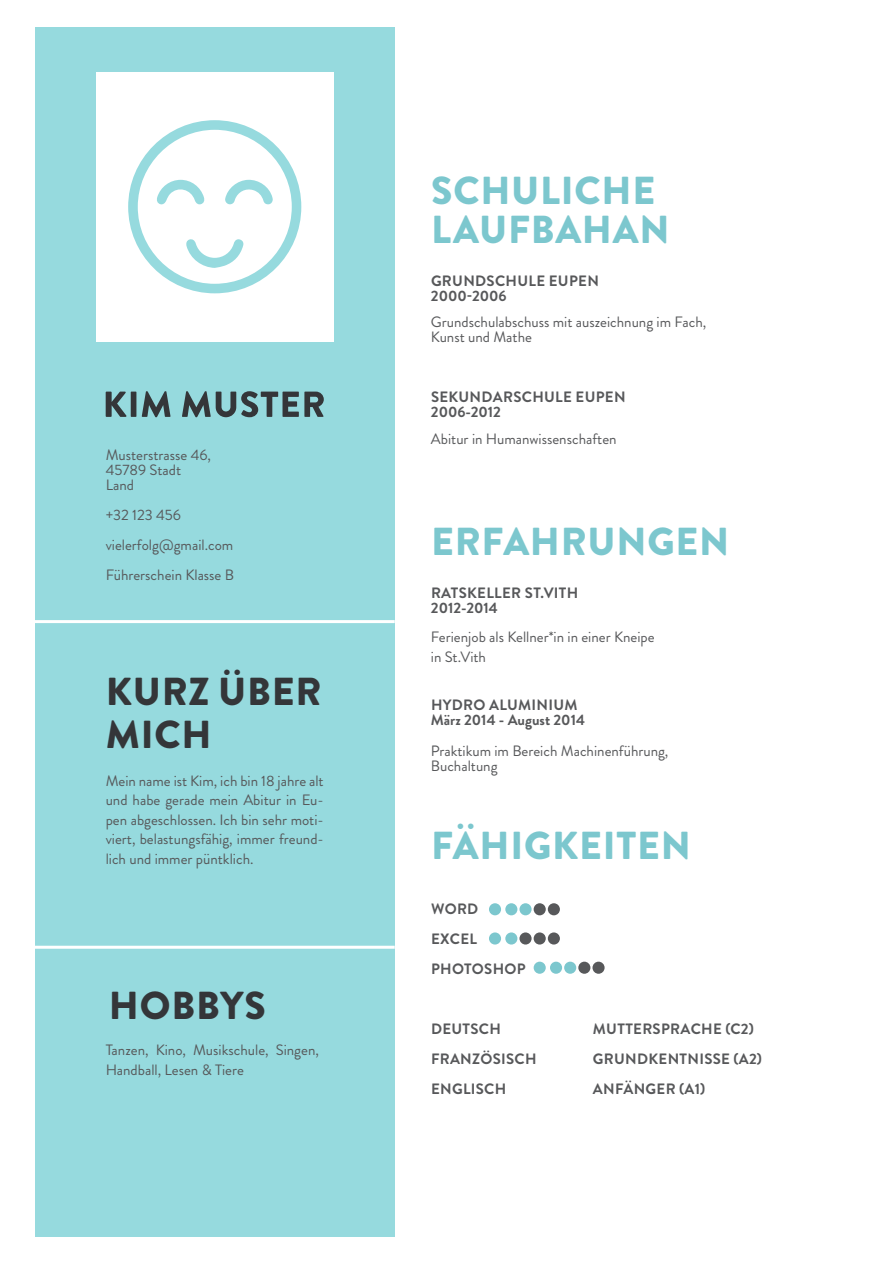
<style>
.page{position:relative;width:893px;height:1263px;background:#fff}
.page>*{position:absolute;margin:0;border:0;box-sizing:border-box;transform-origin:0 0}
.t1{font:900 39px "Brandon Grotesque";letter-spacing:.02em;color:#7cc7ce}
.t2{font:900 39px "Brandon Grotesque";letter-spacing:.02em;color:#343639}
.t3{font:15px/19.5px "Brandon Grotesque";color:#57585a}
.t4{font:700 15px/15px "Brandon Grotesque";letter-spacing:.02em;color:#57585a}
.t5{font:700 15px/15px "Brandon Grotesque";color:#57585a}
</style>
<div class="page">
<div style="left:35px;top:27px;width:360px;height:1209px;background:#96dade"></div>
<div style="left:96px;top:72px;width:237px;height:270px;background:#fff"></div>
<svg style="left:128px;top:120px;width:173px;height:173px"></svg>
<svg style="left:106px;top:391px;width:218px;height:26px"></svg>
<hr style="left:35px;top:620px;width:360px;height:3px;background:#fff">
<hr style="left:35px;top:946px;width:360px;height:3px;background:#fff">
<div style="left:489px;top:903px;width:12px;height:12px;background:#7cc7ce;border-radius:50%"></div>
<div style="left:534px;top:962px;width:12px;height:12px;background:#7cc7ce;border-radius:50%"></div>
<div style="left:489px;top:932px;width:12px;height:12px;background:#7cc7ce;border-radius:50%"></div>
<div style="left:505px;top:903px;width:12px;height:12px;background:#7cc7ce;border-radius:50%"></div>
<div style="left:550px;top:962px;width:12px;height:12px;background:#7cc7ce;border-radius:50%"></div>
<div style="left:505px;top:932px;width:12px;height:12px;background:#7cc7ce;border-radius:50%"></div>
<div style="left:519px;top:903px;width:13px;height:12px;background:#7cc7ce;border-radius:50%"></div>
<div style="left:564px;top:962px;width:12px;height:12px;background:#7cc7ce;border-radius:50%"></div>
<div style="left:519px;top:932px;width:13px;height:12px;background:#57585a;border-radius:50%"></div>
<div style="left:534px;top:903px;width:12px;height:12px;background:#57585a;border-radius:50%"></div>
<div style="left:578px;top:962px;width:12px;height:12px;background:#57585a;border-radius:50%"></div>
<div style="left:534px;top:932px;width:12px;height:12px;background:#57585a;border-radius:50%"></div>
<div style="left:548px;top:903px;width:12px;height:12px;background:#57585a;border-radius:50%"></div>
<div style="left:592px;top:962px;width:13px;height:12px;background:#57585a;border-radius:50%"></div>
<div style="left:548px;top:932px;width:12px;height:12px;background:#57585a;border-radius:50%"></div>
<p class="t3" style="left:106px;top:447px;width:107px;line-height:15px">Musterstrasse 46,<br>45789 Stadt<br>Land</p>
<p class="t3" style="left:106px;top:500px;width:130px;line-height:30px">+32 123 456 vielerfolg@gmail.com<br>Führerschein Klasse B</p>
<p class="t2" style="left:106px;top:663px;width:217px">KURZ ÜBER</p>
<p class="t2" style="left:106px;top:707px;width:107px">MICH</p>
<p class="t3" style="left:106px;top:771px;width:220px;text-align:justify">Mein name ist Kim, ich bin 18 jahre alt und habe gerade mein Abitur in Eu&shy;pen abgeschlossen. Ich bin sehr moti&shy;viert, belastungsfähig, immer freund&shy;lich und immer püntklich.</p>
<p class="t2" style="left:109px;top:978px;width:158px">HOBBYS</p>
<p class="t3" style="left:106px;top:1040px;width:215px">Tanzen, Kino, Musikschule, Singen,<br>Handball, Lesen &amp; Tiere</p>
<p class="t1" style="left:431px;top:163px;width:226px">SCHULICHE</p>
<p class="t1" style="left:431px;top:202px;width:240px">LAUFBAHAN</p>
<p class="t4" style="left:431px;top:274px;width:170px">GRUNDSCHULE EUPEN<br>2000-2006</p>
<p class="t3" style="left:431px;top:314px;width:277px;line-height:15px">Grundschulabschuss mit auszeichnung im Fach,<br>Kunst und Mathe</p>
<p class="t4" style="left:431px;top:389px;width:196px">SEKUNDARSCHULE EUPEN<br>2006-2012</p>
<p class="t3" style="left:431px;top:430px;width:187px">Abitur in Humanwissenschaften</p>
<p class="t1" style="left:431px;top:513px;width:300px">ERFAHRUNGEN</p>
<p class="t4" style="left:431px;top:586px;width:149px">RATSKELLER ST.VITH<br>2012-2014</p>
<p class="t3" style="left:431px;top:627px;width:225px">Ferienjob als Kellner*in in einer Kneipe in St.Vith</p>
<p class="t5" style="left:431px;top:698px;width:156px">HYDRO ALUMINIUM<br>März 2014 - August 2014</p>
<p class="t3" style="left:431px;top:743px;width:239px;line-height:15px">Praktikum im Bereich Machinenführung,<br>Buchaltung</p>
<p class="t1" style="left:431px;top:818px;width:261px">FÄHIGKEITEN</p>
<p class="t4" style="left:431px;top:901px;width:49px">WORD</p>
<p class="t4" style="left:431px;top:931px;width:48px">EXCEL</p>
<p class="t4" style="left:431px;top:961px;width:96px">PHOTOSHOP</p>
<p class="t4" style="left:431px;top:1021px;width:71px">DEUTSCH</p>
<p class="t4" style="left:593px;top:1021px;width:162px">MUTTERSPRACHE (C2)</p>
<p class="t4" style="left:431px;top:1051px;width:107px">FRANZÖSISCH</p>
<p class="t4" style="left:593px;top:1051px;width:171px">GRUNDKENTNISSE (A2)</p>
<p class="t4" style="left:431px;top:1081px;width:77px">ENGLISCH</p>
<p class="t4" style="left:593px;top:1081px;width:114px">ANFÄNGER (A1)</p>
</div>
